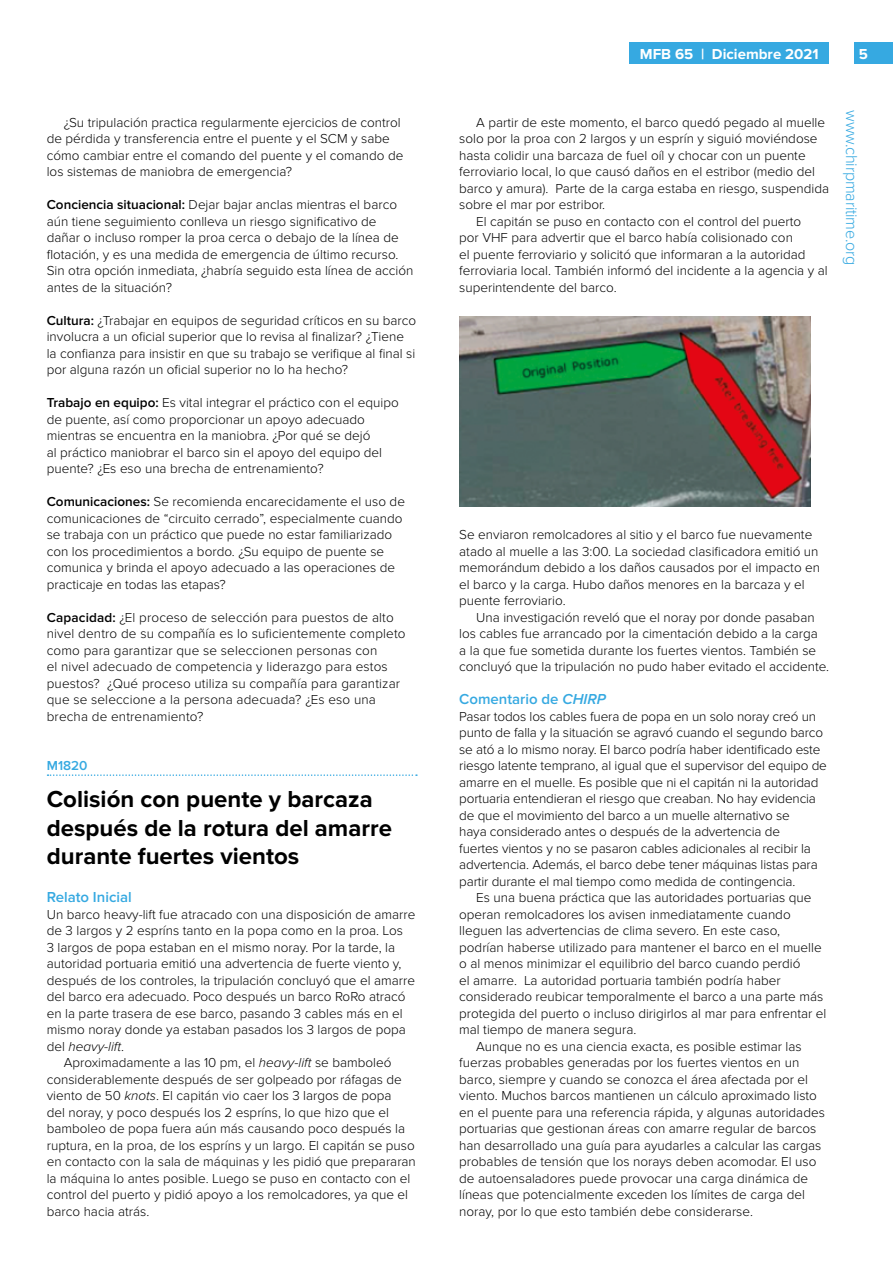
<style>
.page{position:relative;width:893px;height:1263px;background:#fff}
.page>*{position:absolute;margin:0;border:0;box-sizing:border-box;transform-origin:0 0}
.t1{font:700 24px/28.5px "Proxima Nova";color:#000}
.t2{font:300 16.5px "Proxima Nova";letter-spacing:-.01em;color:#36a9e1}
.t3{font:600 15px "Proxima Nova";color:#36a9e1}
.t4{font:700 15px "Proxima Nova";color:#fff}
.t5{font:300 13.5px/16.5px "Proxima Nova";color:#000}
.t6{font:italic 300 13.5px "Proxima Nova";color:#000}
.t7{font:600 13.5px "Proxima Nova";color:#36a9e1}
.s1{font-weight:600}
.s2{font-style:normal}
.s3{font-style:italic}
</style>
<div class="page">
<div style="left:629px;top:42px;width:200px;height:22px;background:#36a9e1"></div>
<div style="left:855px;top:43px;width:38px;height:21px;background:#36a9e1"></div>
<svg style="left:48px;top:774px;width:369px;height:2px"></svg>
<img style="left:459px;top:316px;width:351px;height:190px">
<p class="t5" style="left:47px;top:114px;width:358px;text-indent:17px">¿Su tripulación practica regularmente ejercicios de control de pérdida y transferencia entre el puente y el SCM y sabe cómo cambiar entre el comando del puente y el comando de los sistemas de maniobra de emergencia?</p>
<p class="t5" style="left:47px;top:197px;width:368px"><span class="s1">Conciencia situacional:</span> Dejar bajar anclas mientras el barco aún tiene seguimiento conlleva un riesgo significativo de<br>dañar o incluso romper la proa cerca o debajo de la línea de flotación, y es una medida de emergencia de último recurso.<br>Sin otra opción inmediata, ¿habría seguido esta línea de acción antes de la situación?</p>
<p class="t5" style="left:47px;top:312px;width:371px"><span class="s1">Cultura:</span> ¿Trabajar en equipos de seguridad críticos en su barco involucra a un oficial superior que lo revisa al finalizar? ¿Tiene la confianza para insistir en que su trabajo se verifique al final si por alguna razón un oficial superior no lo ha hecho?</p>
<p class="t5" style="left:47px;top:395px;width:353px"><span class="s1">Trabajo en equipo:</span> Es vital integrar el práctico con el equipo de puente, así como proporcionar un apoyo adecuado mientras se encuentra en la maniobra. ¿Por qué se dejó<br>al práctico maniobrar el barco sin el apoyo del equipo del puente? ¿Es eso una brecha de entrenamiento?</p>
<p class="t5" style="left:47px;top:494px;width:360px"><span class="s1">Comunicaciones:</span> Se recomienda encarecidamente el uso de comunicaciones de “circuito cerrado”, especialmente cuando se trabaja con un práctico que puede no estar familiarizado con los procedimientos a bordo. ¿Su equipo de puente se comunica y brinda el apoyo adecuado a las operaciones de practicaje en todas las etapas?</p>
<p class="t5" style="left:47px;top:609px;width:360px"><span class="s1">Capacidad:</span> ¿El proceso de selección para puestos de alto nivel dentro de su compañía es lo suficientemente completo como para garantizar que se seleccionen personas con<br>el nivel adecuado de competencia y liderazgo para estos puestos? ¿Qué proceso utiliza su compañía para garantizar que se seleccione a la persona adecuada? ¿Es eso una brecha de entrenamiento?</p>
<p class="t7" style="left:47px;top:758px;width:42px">M1820</p>
<h1 class="t1" style="left:47px;top:786px;width:347px">Colisión con puente y barcaza después de la rotura del amarre durante fuertes vientos</h1>
<p class="t3" style="left:47px;top:888px;width:86px">Relato Inicial</p>
<p class="t5" style="left:47px;top:906px;width:370px">Un barco heavy-lift fue atracado con una disposición de amarre</p>
<p class="t5" style="left:47px;top:923px;width:358px">de 3 largos y 2 espríns tanto en la popa como en la proa. Los</p>
<p class="t5" style="left:47px;top:939px;width:350px">3 largos de popa estaban en el mismo noray. Por la tarde, la</p>
<p class="t5" style="left:47px;top:956px;width:356px">autoridad portuaria emitió una advertencia de fuerte viento y,</p>
<p class="t5" style="left:47px;top:972px;width:370px">después de los controles, la tripulación concluyó que el amarre</p>
<p class="t5" style="left:47px;top:989px;width:360px">del barco era adecuado. Poco después un barco RoRo atracó</p>
<p class="t5" style="left:47px;top:1005px;width:358px">en la parte trasera de ese barco, pasando 3 cables más en el</p>
<p class="t5" style="left:47px;top:1022px;width:361px">mismo noray donde ya estaban pasados los 3 largos de popa</p>
<p class="t6" style="left:47px;top:1039px;width:79px"><span class="s2">del</span> heavy-lift<span class="s2">.</span></p>
<p class="t5" style="left:64px;top:1055px;width:329px">Aproximadamente a las 10 pm, el <span class="s3">heavy-lift</span> se bamboleó</p>
<p class="t5" style="left:47px;top:1071px;width:356px">considerablemente después de ser golpeado por ráfagas de</p>
<p class="t5" style="left:47px;top:1088px;width:346px">viento de 50 <span class="s3">knots</span>. El capitán vio caer los 3 largos de popa</p>
<p class="t5" style="left:47px;top:1104px;width:344px">del noray, y poco después los 2 espríns, lo que hizo que el</p>
<p class="t5" style="left:47px;top:1121px;width:360px">bamboleo de popa fuera aún más causando poco después la</p>
<p class="t5" style="left:47px;top:1137px;width:369px">ruptura, en la proa, de los espríns y un largo. El capitán se puso</p>
<p class="t5" style="left:47px;top:1154px;width:371px">en contacto con la sala de máquinas y les pidió que prepararan</p>
<p class="t5" style="left:47px;top:1170px;width:365px">la máquina lo antes posible. Luego se puso en contacto con el</p>
<p class="t5" style="left:47px;top:1187px;width:363px">control del puerto y pidió apoyo a los remolcadores, ya que el</p>
<p class="t5" style="left:47px;top:1203px;width:104px">barco hacia atrás.</p>
<p class="t4" style="left:640px;top:45px;width:180px">MFB 65 | Diciembre 2021</p>
<p class="t4" style="left:859px;top:45px;width:11px">5</p>
<p class="t5" style="left:476px;top:114px;width:350px">A partir de este momento, el barco quedó pegado al muelle</p>
<p class="t5" style="left:459px;top:131px;width:360px">solo por la proa con 2 largos y un esprín y siguió moviéndose</p>
<p class="t5" style="left:459px;top:147px;width:348px">hasta colidir una barcaza de fuel oíl y chocar con un puente</p>
<p class="t5" style="left:459px;top:164px;width:357px">ferroviario local, lo que causó daños en el estribor (medio del</p>
<p class="t5" style="left:459px;top:180px;width:371px">barco y amura). Parte de la carga estaba en riesgo, suspendida</p>
<p class="t5" style="left:459px;top:197px;width:147px">sobre el mar por estribor.</p>
<p class="t5" style="left:476px;top:213px;width:327px">El capitán se puso en contacto con el control del puerto</p>
<p class="t5" style="left:459px;top:230px;width:335px">por VHF para advertir que el barco había colisionado con</p>
<p class="t5" style="left:459px;top:246px;width:348px">el puente ferroviario y solicitó que informaran a la autoridad</p>
<p class="t5" style="left:459px;top:263px;width:370px">ferroviaria local. También informó del incidente a la agencia y al</p>
<p class="t5" style="left:459px;top:279px;width:159px">superintendente del barco.</p>
<p class="t2" style="left:861px;top:110px;width:157px;rotate:90deg">www.chirpmaritime.org</p>
<p class="t5" style="left:459px;top:527px;width:362px">Se enviaron remolcadores al sitio y el barco fue nuevamente atado al muelle a las 3:00. La sociedad clasificadora emitió un memorándum debido a los daños causados por el impacto en el barco y la carga. Hubo daños menores en la barcaza y el puente ferroviario.</p>
<p class="t5" style="left:459px;top:609px;width:371px;text-indent:17px">Una investigación reveló que el noray por donde pasaban los cables fue arrancado por la cimentación debido a la carga<br>a la que fue sometida durante los fuertes vientos. También se concluyó que la tripulación no pudo haber evitado el accidente.</p>
<p class="t3" style="left:459px;top:690px;width:148px">Comentario de <span class="s3">CHIRP</span></p>
<p class="t5" style="left:459px;top:708px;width:369px">Pasar todos los cables fuera de popa en un solo noray creó un punto de falla y la situación se agravó cuando el segundo barco se ató a lo mismo noray. El barco podría haber identificado este riesgo latente temprano, al igual que el supervisor del equipo de amarre en el muelle. Es posible que ni el capitán ni la autoridad portuaria entendieran el riesgo que creaban. No hay evidencia de que el movimiento del barco a un muelle alternativo se<br>haya considerado antes o después de la advertencia de<br>fuertes vientos y no se pasaron cables adicionales al recibir la advertencia. Además, el barco debe tener máquinas listas para partir durante el mal tiempo como medida de contingencia.</p>
<p class="t5" style="left:476px;top:890px;width:337px">Es una buena práctica que las autoridades portuarias que</p>
<p class="t5" style="left:459px;top:906px;width:333px">operan remolcadores los avisen inmediatamente cuando</p>
<p class="t5" style="left:459px;top:923px;width:322px">lleguen las advertencias de clima severo. En este caso,</p>
<p class="t5" style="left:459px;top:939px;width:364px">podrían haberse utilizado para mantener el barco en el muelle</p>
<p class="t5" style="left:459px;top:956px;width:343px">o al menos minimizar el equilibrio del barco cuando perdió</p>
<p class="t5" style="left:459px;top:972px;width:323px">el amarre. La autoridad portuaria también podría haber</p>
<p class="t5" style="left:459px;top:989px;width:366px">considerado reubicar temporalmente el barco a una parte más</p>
<p class="t5" style="left:459px;top:1005px;width:369px">protegida del puerto o incluso dirigirlos al mar para enfrentar el</p>
<p class="t5" style="left:459px;top:1022px;width:179px">mal tiempo de manera segura.</p>
<p class="t5" style="left:476px;top:1038px;width:327px">Aunque no es una ciencia exacta, es posible estimar las</p>
<p class="t5" style="left:459px;top:1055px;width:342px">fuerzas probables generadas por los fuertes vientos en un</p>
<p class="t5" style="left:459px;top:1071px;width:350px">barco, siempre y cuando se conozca el área afectada por el</p>
<p class="t5" style="left:459px;top:1088px;width:359px">viento. Muchos barcos mantienen un cálculo aproximado listo</p>
<p class="t5" style="left:459px;top:1104px;width:367px">en el puente para una referencia rápida, y algunas autoridades</p>
<p class="t5" style="left:459px;top:1121px;width:359px">portuarias que gestionan áreas con amarre regular de barcos</p>
<p class="t5" style="left:459px;top:1137px;width:364px">han desarrollado una guía para ayudarles a calcular las cargas</p>
<p class="t5" style="left:459px;top:1154px;width:359px">probables de tensión que los norays deben acomodar. El uso</p>
<p class="t5" style="left:459px;top:1170px;width:350px">de autoensaladores puede provocar una carga dinámica de</p>
<p class="t5" style="left:459px;top:1187px;width:347px">líneas que potencialmente exceden los límites de carga del</p>
<p class="t5" style="left:459px;top:1203px;width:295px">noray, por lo que esto también debe considerarse.</p>
</div>
